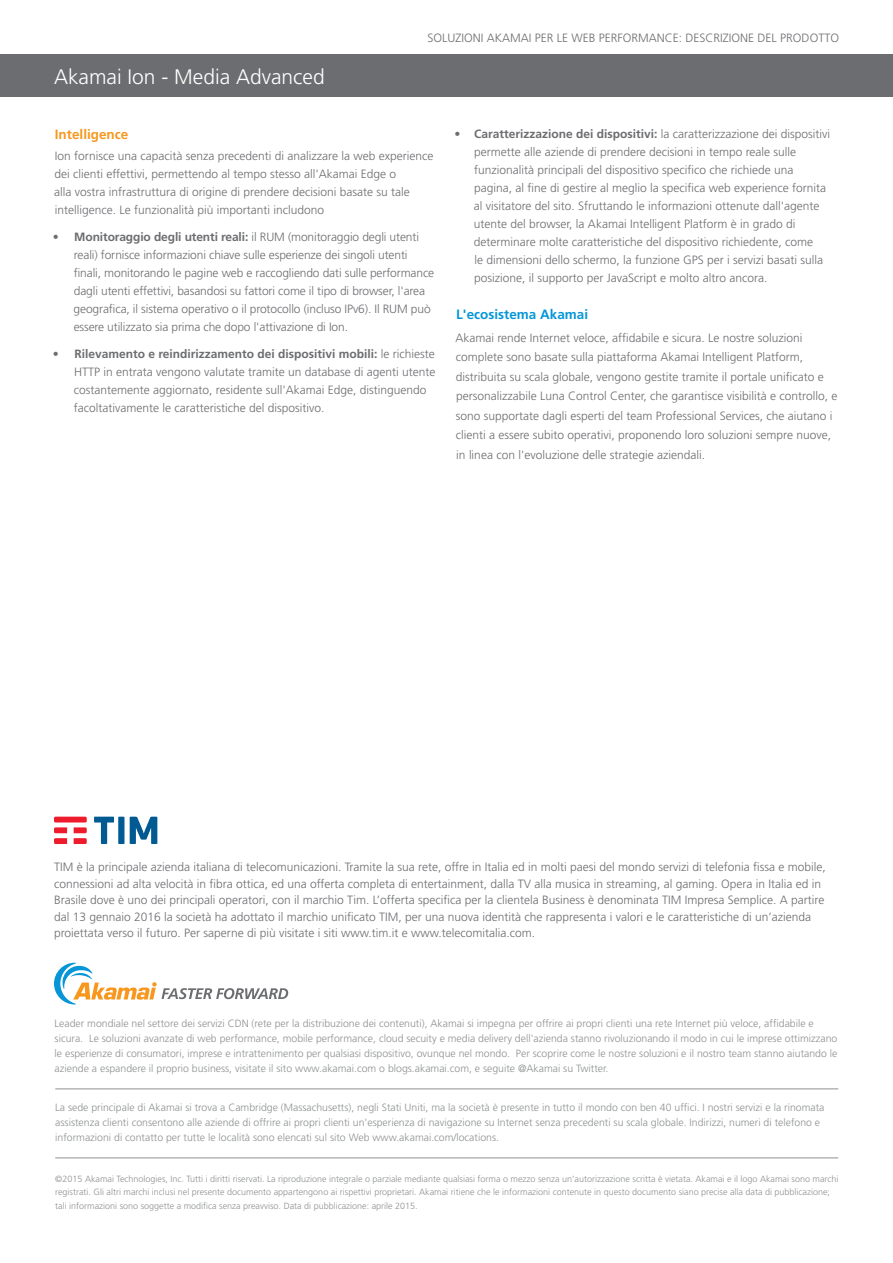
<style>
.page{position:relative;width:893px;height:1263px;background:#fff}
.page>*{position:absolute;margin:0;border:0;box-sizing:border-box;transform-origin:0 0}
.t1{font:300 21px "Frutiger";color:#fff}
.t2{font:700 13.5px "Frutiger";color:#0696d7}
.t3{font:700 13.5px "Frutiger";color:#f7971d}
.t4{font:300 12px/18px "Frutiger";color:#6c6d70}
.t5{font:300 10.5px/15px "Frutiger";color:#8e9091}
.t6{font:300 9px/13.5px "Frutiger";color:#8e9091}
.s1{font-weight:700}
</style>
<div class="page">
<div style="left:0;top:54px;width:893px;height:43px;background:#6c6d70"></div>
<hr style="left:55px;top:1157px;width:783px;height:1px;background:#8e9091">
<hr style="left:55px;top:1088px;width:783px;height:1px;background:#8e9091">
<svg style="left:54px;top:963px;width:234px;height:41px"></svg>
<svg style="left:94px;top:817px;width:63px;height:27px"></svg>
<svg style="left:54px;top:817px;width:33px;height:27px"></svg>
<h1 class="t1" style="left:54px;top:65px;width:272px">Akamai Ion - Media Advanced</h1>
<p class="t4" style="left:428px;top:29px;width:413px">SOLUZIONI AKAMAI PER LE WEB PERFORMANCE: DESCRIZIONE DEL PRODOTTO</p>
<p class="t3" style="left:55px;top:126px;width:75px">Intelligence</p>
<p class="t4" style="left:54px;top:147px;width:381px">Ion fornisce una capacità senza precedenti di analizzare la web experience dei clienti effettivi, permettendo al tempo stesso all'Akamai Edge o<br>alla vostra infrastruttura di origine di prendere decisioni basate su tale intelligence. Le funzionalità più importanti includono</p>
<p class="t4" style="left:74px;top:228px;width:362px;text-indent:-21px"><span class="s1">• Monitoraggio degli utenti reali:</span> il RUM (monitoraggio degli utenti reali) fornisce informazioni chiave sulle esperienze dei singoli utenti finali, monitorando le pagine web e raccogliendo dati sulle performance dagli utenti effettivi, basandosi su fattori come il tipo di browser, l'area geografica, il sistema operativo o il protocollo (incluso IPv6). Il RUM può essere utilizzato sia prima che dopo l'attivazione di Ion.</p>
<p class="t4" style="left:74px;top:345px;width:363px;text-indent:-21px"><span class="s1">• Rilevamento e reindirizzamento dei dispositivi mobili:</span> le richieste HTTP in entrata vengono valutate tramite un database di agenti utente costantemente aggiornato, residente sull'Akamai Edge, distinguendo facoltativamente le caratteristiche del dispositivo.</p>
<p class="t4" style="left:474px;top:125px;width:358px;text-indent:-19px"><span class="s1">• Caratterizzazione dei dispositivi:</span> la caratterizzazione dei dispositivi permette alle aziende di prendere decisioni in tempo reale sulle funzionalità principali del dispositivo specifico che richiede una pagina, al fine di gestire al meglio la specifica web experience fornita al visitatore del sito. Sfruttando le informazioni ottenute dall'agente utente del browser, la Akamai Intelligent Platform è in grado di determinare molte caratteristiche del dispositivo richiedente, come<br>le dimensioni dello schermo, la funzione GPS per i servizi basati sulla posizione, il supporto per JavaScript e molto altro ancora.</p>
<p class="t2" style="left:456px;top:307px;width:134px">L'ecosistema Akamai</p>
<p class="t4" style="left:455px;top:328px;width:383px;line-height:19.5px">Akamai rende Internet veloce, affidabile e sicura. Le nostre soluzioni complete sono basate sulla piattaforma Akamai Intelligent Platform, distribuita su scala globale, vengono gestite tramite il portale unificato e personalizzabile Luna Control Center, che garantisce visibilità e controllo, e sono supportate dagli esperti del team Professional Services, che aiutano i clienti a essere subito operativi, proponendo loro soluzioni sempre nuove, in linea con l'evoluzione delle strategie aziendali.</p>
<p class="t4" style="left:54px;top:859px;width:773px;line-height:16.5px">TIM è la principale azienda italiana di telecomunicazioni. Tramite la sua rete, offre in Italia ed in molti paesi del mondo servizi di telefonia fissa e mobile, connessioni ad alta velocità in fibra ottica, ed una offerta completa di entertainment, dalla TV alla musica in streaming, al gaming. Opera in Italia ed in Brasile dove è uno dei principali operatori, con il marchio Tim. L’offerta specifica per la clientela Business è denominata TIM Impresa Semplice. A partire dal 13 gennaio 2016 la società ha adottato il marchio unificato TIM, per una nuova identità che rappresenta i valori e le caratteristiche di un’azienda proiettata verso il futuro. Per saperne di più visitate i siti www.tim.it e www.telecomitalia.com.</p>
<p class="t5" style="left:55px;top:1016px;width:784px">Leader mondiale nel settore dei servizi CDN (rete per la distribuzione dei contenuti), Akamai si impegna per offrire ai propri clienti una rete Internet più veloce, affidabile e sicura. Le soluzioni avanzate di web performance, mobile performance, cloud secuity e media delivery dell'azienda stanno rivoluzionando il modo in cui le imprese ottimizzano le esperienze di consumatori, imprese e intrattenimento per qualsiasi dispositivo, ovunque nel mondo. Per scoprire come le nostre soluzioni e il nostro team stanno aiutando le aziende a espandere il proprio business, visitate il sito www.akamai.com o blogs.akamai.com, e seguite @Akamai su Twitter.</p>
<p class="t5" style="left:55px;top:1100px;width:771px">La sede principale di Akamai si trova a Cambridge (Massachusetts), negli Stati Uniti, ma la società è presente in tutto il mondo con ben 40 uffici. I nostri servizi e la rinomata assistenza clienti consentono alle aziende di offrire ai propri clienti un'esperienza di navigazione su Internet senza precedenti su scala globale. Indirizzi, numeri di telefono e informazioni di contatto per tutte le località sono elencati sul sito Web www.akamai.com/locations.</p>
<p class="t6" style="left:55px;top:1172px;width:785px">©2015 Akamai Technologies, Inc. Tutti i diritti riservati. La riproduzione integrale o parziale mediante qualsiasi forma o mezzo senza un'autorizzazione scritta è vietata. Akamai e il logo Akamai sono marchi registrati. Gli altri marchi inclusi nel presente documento appartengono ai rispettivi proprietari. Akamai ritiene che le informazioni contenute in questo documento siano precise alla data di pubblicazione; tali informazioni sono soggette a modifica senza preavviso. Data di pubblicazione: aprile 2015.</p>
</div>
